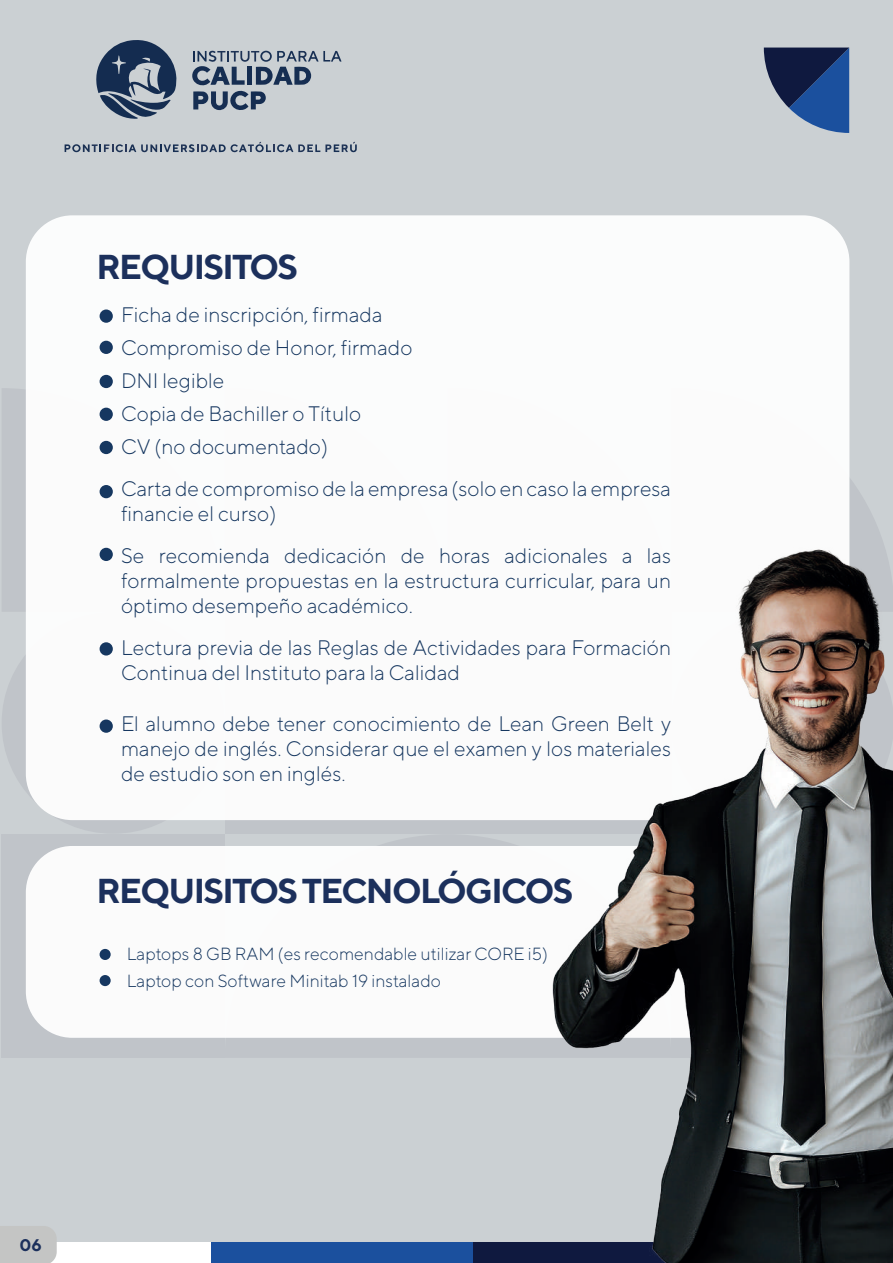
<style>
.page{position:relative;width:893px;height:1263px;background:#cbd0d3}
.page>*{position:absolute;margin:0;border:0;box-sizing:border-box;transform-origin:0 0}
.t1{font:700 34.5px "TT Norms";letter-spacing:-.05em;color:#1c305c}
.t2{font:300 21px/25.2px "TT Norms";color:#163760}
.t3{font:300 17.55px/27.6px "TT Norms";color:#163760}
.t4{font:700 16.95px "TT Norms";color:#1c305c}
</style>
<div class="page">
<svg style="left:225px;top:835px;width:286px;height:223px;fill:#c0c4c9"></svg>
<div style="left:2px;top:834px;width:223px;height:224px;background:#c0c4c9"></div>
<div style="left:2px;top:388px;width:23px;height:223px;background:#c0c4c9"></div>
<div style="left:2px;top:612px;width:222px;height:222px;background:#c0c4c9;border-radius:50%"></div>
<svg style="left:849px;top:388px;width:16px;height:113px"></svg>
<div style="left:225px;top:612px;width:446px;height:222px;background:#c0c4c9"></div>
<svg style="left:764px;top:47px;width:85px;height:86px"></svg>
<div style="left:0;top:1243px;width:211px;height:20px;background:#fff"></div>
<div style="left:211px;top:1243px;width:263px;height:20px;background:#1b509e"></div>
<div style="left:474px;top:1243px;width:419px;height:20px;background:#0f193f"></div>
<div style="left:0;top:1226px;width:57px;height:37px;background:#c4c5c4"></div>
<div style="left:26px;top:215px;width:823px;height:605px;background:#fff;border-radius:46px"></div>
<div style="left:100px;top:309px;width:13px;height:14px;background:#163760;border-radius:50%"></div>
<div style="left:100px;top:341px;width:13px;height:13px;background:#163760;border-radius:50%"></div>
<div style="left:100px;top:375px;width:13px;height:13px;background:#163760;border-radius:50%"></div>
<div style="left:100px;top:408px;width:13px;height:13px;background:#163760;border-radius:50%"></div>
<div style="left:100px;top:441px;width:13px;height:13px;background:#163760;border-radius:50%"></div>
<div style="left:100px;top:485px;width:13px;height:13px;background:#163760;border-radius:50%"></div>
<div style="left:100px;top:548px;width:13px;height:13px;background:#163760;border-radius:50%"></div>
<div style="left:100px;top:642px;width:13px;height:13px;background:#163760;border-radius:50%"></div>
<div style="left:100px;top:719px;width:13px;height:14px;background:#163760;border-radius:50%"></div>
<div style="left:26px;top:846px;width:823px;height:192px;background:#fff;border-radius:46px"></div>
<div style="left:100px;top:949px;width:11px;height:11px;background:#163760;border-radius:50%"></div>
<div style="left:100px;top:975px;width:11px;height:11px;background:#163760;border-radius:50%"></div>
<svg style="left:192px;top:51px;width:150px;height:60px"></svg>
<svg style="left:65px;top:142px;width:292px;height:11px"></svg>
<svg style="left:96px;top:40px;width:81px;height:79px"></svg>
<img style="left:511px;top:501px;width:382px;height:762px">
<h1 class="t1" style="left:96px;top:245px;width:203px">REQUISITOS</h1>
<p class="t2" style="left:121px;top:298px;width:293px;line-height:33px">Ficha de inscripción, firmada<br>Compromiso de Honor, firmado<br>DNI legible<br>Copia de Bachiller o Título<br>CV (no documentado)</p>
<p class="t2" style="left:121px;top:475px;width:552px">Carta de compromiso de la empresa (solo en caso la empresa financie el curso)</p>
<p class="t2" style="left:121px;top:542px;width:552px;text-align:justify">Se recomienda dedicación de horas adicionales a las formalmente propuestas en la estructura curricular, para un óptimo desempeño académico.</p>
<p class="t2" style="left:121px;top:634px;width:552px">Lectura previa de las Reglas de Actividades para Formación<br>Continua del Instituto para la Calidad</p>
<p class="t2" style="left:121px;top:710px;width:552px;text-align:justify">El alumno debe tener conocimiento de Lean Green Belt y manejo de inglés. Considerar que el examen y los materiales de estudio son en inglés.</p>
<h1 class="t1" style="left:96px;top:869px;width:478px">REQUISITOS TECNOLÓGICOS</h1>
<p class="t3" style="left:127px;top:939px;width:423px">Laptops 8 GB RAM (es recomendable utilizar CORE i5)<br>Laptop con Software Minitab 19 instalado</p>
<p class="t4" style="left:20px;top:1234px;width:24px">06</p>
</div>
